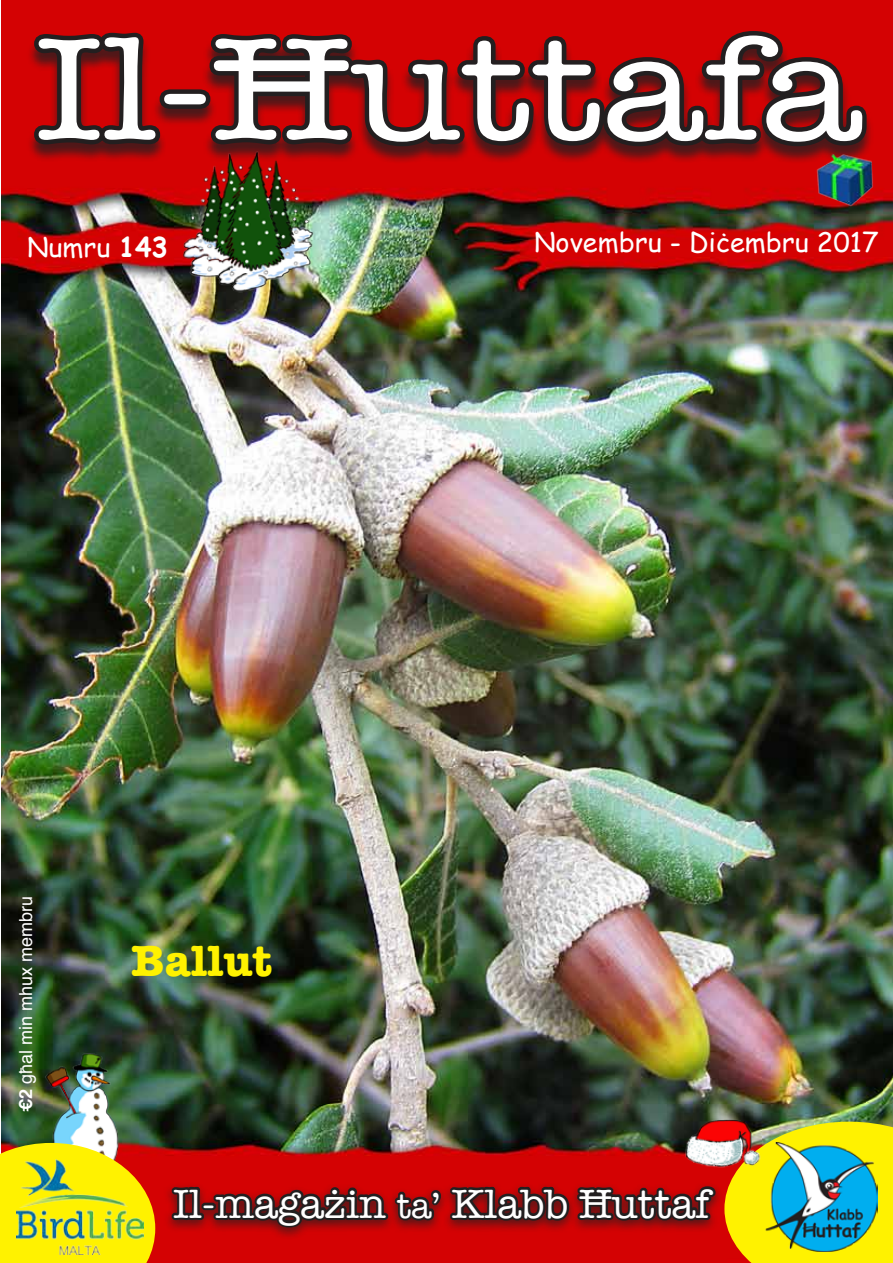
<style>
.page{position:relative;width:893px;height:1263px;background:#fff}
.page>*{position:absolute;margin:0;border:0;box-sizing:border-box;transform-origin:0 0}
.t1{font:150px "American Typewriter";color:#fff;scale:1.18 1}
.t2{font:700 45px "American Typewriter";color:#fff200}
.t3{font:42px "American Typewriter";color:#fff}
.t4{font:27px "Comic Sans MS";color:#fff}
.t5{font:18px "Helvetica";color:#fff}
.s1{font-weight:700}
.s2{font-size:36px}
</style>
<div class="page">
<img style="left:2px;top:0;width:891px;height:1263px">
<div style="left:26px;top:33px;width:848px;height:132px;background:#231f20;opacity:.75"></div>
<svg style="left:30px;top:25px;width:841px;height:127px;background:#751112"></svg>
<img style="left:169px;top:1116px;width:724px;height:147px">
<img style="left:765px;top:1142px;width:112px;height:109px">
<img style="left:183px;top:149px;width:136px;height:148px">
<img style="left:38px;top:1051px;width:94px;height:92px">
<svg style="left:0;top:1143px;width:155px;height:120px;background:#f0c010"></svg>
<img style="left:16px;top:1160px;width:128px;height:95px">
<img style="left:676px;top:1110px;width:90px;height:65px">
<img style="left:812px;top:140px;width:72px;height:72px">
<h1 class="t1" style="left:35px;top:-25px;width:701px">Il-Ħuttafa</h1>
<p class="t4" style="left:27px;top:227px;width:143px">Numru <span class="s1">143</span></p>
<p class="t4" style="left:534px;top:223px;width:346px">Novembru - Diċembru 2017</p>
<p class="t5" style="left:12px;top:1112px;width:218px;rotate:-90deg"><span class="s1">€2</span> għal min mhux membru</p>
<h2 class="t2" style="left:131px;top:922px;width:142px">Ballut</h2>
<h3 class="t3" style="left:173px;top:1171px;width:538px">Il-magażin <span class="s2">ta’</span> Klabb Ħuttaf</h3>
</div>
